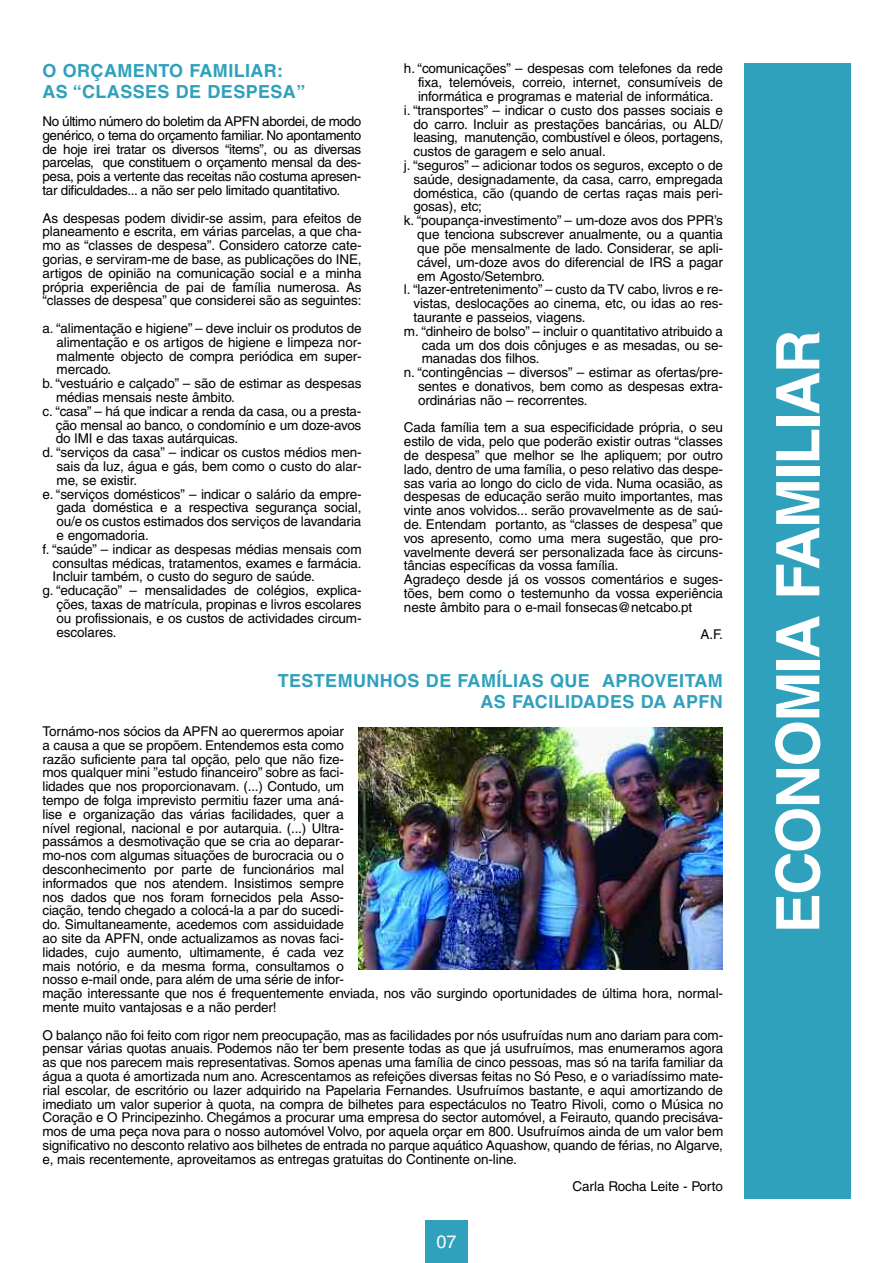
<style>
.page{position:relative;width:893px;height:1263px;background:#fff}
.page>*{position:absolute;margin:0;border:0;box-sizing:border-box;transform-origin:0 0}
.t1{font:700 60px "Helvetica";letter-spacing:-.03em;color:#fff}
.t2{font:700 18px/21.6px "Helvetica";letter-spacing:.02em;color:#2fa1bc}
.t3{font:18px "Helvetica";color:#fff}
.t4{font:13.5px/13.8px "Helvetica";letter-spacing:-.01em;color:#000;text-align:justify}
</style>
<div class="page">
<div style="left:744px;top:64px;width:106px;height:1135px;background:#2fa1bc"></div>
<div style="left:425px;top:1220px;width:43px;height:43px;background:#2fa1bc"></div>
<img style="left:359px;top:728px;width:364px;height:241px">
<h2 class="t2" style="left:43px;top:61px;width:264px">O ORÇAMENTO FAMILIAR:<br>AS “CLASSES DE DESPESA”</h2>
<p class="t4" style="left:43px;top:116px;width:320px">No último número do boletim da APFN abordei, de modo genérico, o tema do orçamento familiar. No apontamento de hoje irei tratar os diversos “items”, ou as diversas parcelas, que constituem o orçamento mensal da des&shy;pesa, pois a vertente das receitas não costuma apresen&shy;tar dificuldades... a não ser pelo limitado quantitativo.</p>
<p class="t4" style="left:43px;top:212px;width:321px">As despesas podem dividir-se assim, para efeitos de planeamento e escrita, em várias parcelas, a que cha&shy;mo as “classes de despesa”. Considero catorze cate&shy;gorias, e serviram-me de base, as publicações do INE, artigos de opinião na comunicação social e a minha própria experiência de pai de família numerosa. As “classes de despesa” que considerei são as seguintes:</p>
<p class="t4" style="left:43px;top:323px;width:321px">a. “alimentação e higiene” – deve incluir os produtos de</p>
<p class="t4" style="left:57px;top:336px;width:306px">alimentação e os artigos de higiene e limpeza nor-</p>
<p class="t4" style="left:57px;top:350px;width:306px">malmente objecto de compra periódica em super-</p>
<p class="t4" style="left:57px;top:364px;width:56px">mercado.</p>
<p class="t4" style="left:43px;top:378px;width:321px">b. “vestuário e calçado” – são de estimar as despesas</p>
<p class="t4" style="left:56px;top:392px;width:180px">médias mensais neste âmbito.</p>
<p class="t4" style="left:43px;top:405px;width:320px">c. “casa” – há que indicar a renda da casa, ou a presta-</p>
<p class="t4" style="left:56px;top:419px;width:307px">ção mensal ao banco, o condomínio e um doze-avos</p>
<p class="t4" style="left:56px;top:433px;width:184px">do IMI e das taxas autárquicas.</p>
<p class="t4" style="left:43px;top:447px;width:321px">d. “serviços da casa” – indicar os custos médios men-</p>
<p class="t4" style="left:57px;top:461px;width:307px">sais da luz, água e gás, bem como o custo do alar-</p>
<p class="t4" style="left:57px;top:474px;width:82px">me, se existir.</p>
<p class="t4" style="left:43px;top:488px;width:321px">e. “serviços domésticos” – indicar o salário da empre-</p>
<p class="t4" style="left:56px;top:502px;width:307px">gada doméstica e a respectiva segurança social,</p>
<p class="t4" style="left:56px;top:516px;width:307px">ou/e os custos estimados dos serviços de lavandaria</p>
<p class="t4" style="left:56px;top:530px;width:94px">e engomadoria.</p>
<p class="t4" style="left:43px;top:543px;width:321px">f. “saúde” – indicar as despesas médias mensais com</p>
<p class="t4" style="left:52px;top:557px;width:311px">consultas médicas, tratamentos, exames e farmácia.</p>
<p class="t4" style="left:52px;top:571px;width:264px">Incluir também, o custo do seguro de saúde.</p>
<p class="t4" style="left:43px;top:585px;width:321px">g. “educação” – mensalidades de colégios, explica-</p>
<p class="t4" style="left:57px;top:599px;width:306px">ções, taxas de matrícula, propinas e livros escolares</p>
<p class="t4" style="left:57px;top:612px;width:306px">ou profissionais, e os custos de actividades circum-</p>
<p class="t4" style="left:57px;top:626px;width:61px">escolares.</p>
<p class="t4" style="left:404px;top:63px;width:321px">h. “comunicações” – despesas com telefones da rede</p>
<p class="t4" style="left:418px;top:77px;width:307px">fixa, telemóveis, correio, internet, consumíveis de</p>
<p class="t4" style="left:418px;top:91px;width:297px">informática e programas e material de informática.</p>
<p class="t4" style="left:404px;top:105px;width:321px">i. “transportes” – indicar o custo dos passes sociais e</p>
<p class="t4" style="left:413px;top:118px;width:311px">do carro. Incluir as prestações bancárias, ou ALD/</p>
<p class="t4" style="left:413px;top:132px;width:311px">leasing, manutenção, combustível e óleos, portagens,</p>
<p class="t4" style="left:413px;top:146px;width:194px">custos de garagem e selo anual.</p>
<p class="t4" style="left:404px;top:160px;width:321px">j. “seguros” – adicionar todos os seguros, excepto o de</p>
<p class="t4" style="left:413px;top:174px;width:311px">saúde, designadamente, da casa, carro, empregada</p>
<p class="t4" style="left:413px;top:187px;width:311px">doméstica, cão (quando de certas raças mais peri-</p>
<p class="t4" style="left:413px;top:201px;width:70px">gosas), etc;</p>
<p class="t4" style="left:404px;top:215px;width:321px">k. “poupança-investimento” – um-doze avos dos PPR’s</p>
<p class="t4" style="left:417px;top:229px;width:307px">que tenciona subscrever anualmente, ou a quantia</p>
<p class="t4" style="left:417px;top:243px;width:307px">que põe mensalmente de lado. Considerar, se apli-</p>
<p class="t4" style="left:417px;top:256px;width:307px">cável, um-doze avos do diferencial de IRS a pagar</p>
<p class="t4" style="left:417px;top:270px;width:129px">em Agosto/Setembro.</p>
<p class="t4" style="left:404px;top:284px;width:321px">l. “lazer-entretenimento” – custo da TV cabo, livros e re-</p>
<p class="t4" style="left:413px;top:298px;width:311px">vistas, deslocações ao cinema, etc, ou idas ao res-</p>
<p class="t4" style="left:413px;top:312px;width:174px">taurante e passeios, viagens.</p>
<p class="t4" style="left:404px;top:325px;width:321px">m. “dinheiro de bolso” – incluir o quantitativo atribuido a</p>
<p class="t4" style="left:422px;top:339px;width:303px">cada um dos dois cônjuges e as mesadas, ou se-</p>
<p class="t4" style="left:422px;top:353px;width:119px">manadas dos filhos.</p>
<p class="t4" style="left:404px;top:367px;width:321px">n. “contingências – diversos” – estimar as ofertas/pre-</p>
<p class="t4" style="left:418px;top:381px;width:306px">sentes e donativos, bem como as despesas extra-</p>
<p class="t4" style="left:418px;top:394px;width:171px">ordinárias não – recorrentes.</p>
<p class="t4" style="left:404px;top:422px;width:321px;text-align:left">Cada família tem a sua especificidade própria, o seu estilo de vida, pelo que poderão existir outras “classes de despesa” que melhor se lhe apliquem; por outro lado, dentro de uma família, o peso relativo das despe&shy;sas varia ao longo do ciclo de vida. Numa ocasião, as despesas de educação serão muito importantes, mas vinte anos volvidos... serão provavelmente as de saú&shy;de. Entendam portanto, as “classes de despesa” que vos apresento, como uma mera sugestão, que pro&shy;vavelmente deverá ser personalizada face às circuns&shy;tâncias específicas da vossa família.<br>Agradeço desde já os vossos comentários e suges&shy;tões, bem como o testemunho da vossa experiência neste âmbito para o e-mail fonsecas@netcabo.pt</p>
<p class="t4" style="left:701px;top:629px;width:24px">A.F.</p>
<h2 class="t2" style="left:278px;top:671px;width:447px;text-align:right">TESTEMUNHOS DE FAMÍLIAS QUE APROVEITAM<br>AS FACILIDADES DA APFN</h2>
<p class="t4" style="left:43px;top:725px;width:682px;text-align:left">Tornámo-nos sócios da APFN ao querermos apoiar<br>a causa a que se propõem. Entendemos esta como<br>razão suficiente para tal opção, pelo que não fize-<br>mos qualquer mini ”estudo financeiro” sobre as faci-<br>lidades que nos proporcionavam. (...) Contudo, um<br>tempo de folga imprevisto permitiu fazer uma aná-<br>lise e organização das várias facilidades, quer a<br>nível regional, nacional e por autarquia. (...) Ultra-<br>passámos a desmotivação que se cria ao deparar-<br>mo-nos com algumas situações de burocracia ou o<br>desconhecimento por parte de funcionários mal<br>informados que nos atendem. Insistimos sempre<br>nos dados que nos foram fornecidos pela Asso-<br>ciação, tendo chegado a colocá-la a par do sucedi-<br>do. Simultaneamente, acedemos com assiduidade<br>ao site da APFN, onde actualizamos as novas faci-<br>lidades, cujo aumento, ultimamente, é cada vez<br>mais notório, e da mesma forma, consultamos o<br>nosso e-mail onde, para além de uma série de infor-<br>mação interessante que nos é frequentemente enviada, nos vão surgindo oportunidades de última hora, normal&shy;mente muito vantajosas e a não perder!</p>
<p class="t4" style="left:43px;top:1029px;width:682px">O balanço não foi feito com rigor nem preocupação, mas as facilidades por nós usufruídas num ano dariam para com&shy;pensar várias quotas anuais. Podemos não ter bem presente todas as que já usufruímos, mas enumeramos agora as que nos parecem mais representativas. Somos apenas uma família de cinco pessoas, mas só na tarifa familiar da água a quota é amortizada num ano. Acrescentamos as refeições diversas feitas no Só Peso, e o variadíssimo mate&shy;rial escolar, de escritório ou lazer adquirido na Papelaria Fernandes. Usufruímos bastante, e aqui amortizando de imediato um valor superior à quota, na compra de bilhetes para espectáculos no Teatro Rivoli, como o Música no Coração e O Principezinho. Chegámos a procurar uma empresa do sector automóvel, a Feirauto, quando precisáva&shy;mos de uma peça nova para o nosso automóvel Volvo, por aquela orçar em 800. Usufruímos ainda de um valor bem significativo no desconto relativo aos bilhetes de entrada no parque aquático Aquashow, quando de férias, no Algarve, e, mais recentemente, aproveitamos as entregas gratuitas do Continente on-line.</p>
<p class="t4" style="left:573px;top:1181px;width:152px">Carla Rocha Leite - Porto</p>
<h2 class="t3" style="left:436px;top:1235px;width:22px">07</h2>
<h1 class="t1" style="left:776px;top:933px;width:605px;rotate:-90deg">ECONOMIA FAMILIAR</h1>
</div>
